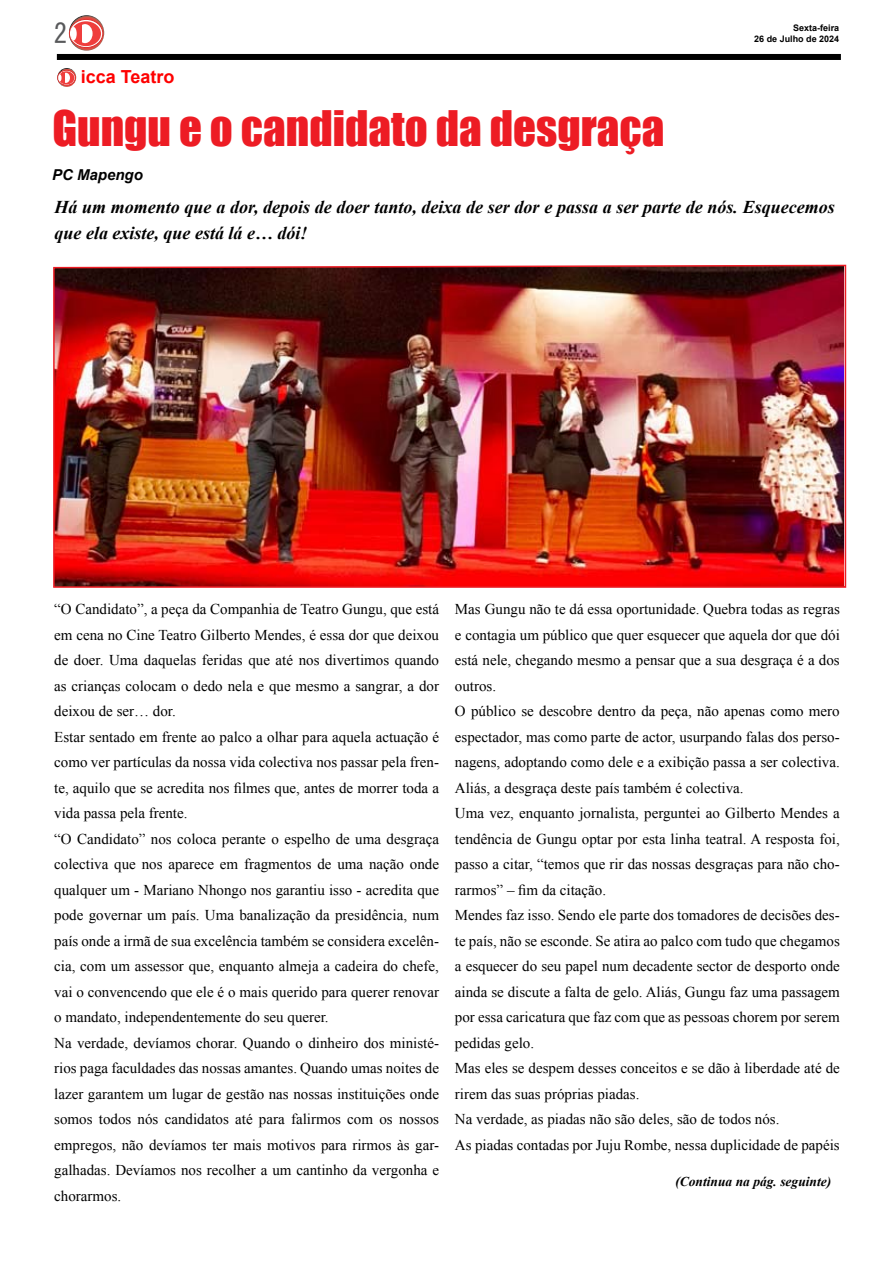
<style>
.page{position:relative;width:893px;height:1263px;background:#fff}
.page>*{position:absolute;margin:0;border:0;box-sizing:border-box;transform-origin:0 0}
.t1{font:45px "Impact";color:#ed1c24}
.t2{font:27px "MS Gothic";color:#58595b}
.t3{font:italic 700 18px/25.5px "Times New Roman";color:#000}
.t4{font:700 18px "Arial";color:#fe0000}
.t5{font:15px/25.5px "Times New Roman";color:#000}
.t6{font:italic 700 15px "Arial";color:#000}
.t7{font:italic 700 13.5px "Times New Roman";color:#000}
.t8{font:700 9px/10.8px "Arial";color:#000;text-align:right}
</style>
<div class="page">
<div style="left:57px;top:54px;width:784px;height:6px;background:#000"></div>
<svg style="left:69px;top:15px;width:35px;height:36px"></svg>
<svg style="left:69px;top:19px;width:34px;height:29px"></svg>
<div style="left:69px;top:19px;width:34px;height:29px;border:1px solid #d9322f;border-radius:50%"></div>
<div style="left:71px;top:21px;width:30px;height:25px;background:#ef3e3d;border-radius:50%"></div>
<div style="left:71px;top:27px;width:6px;height:13px;background:#fff;border-radius:50%"></div>
<div style="left:78px;top:24px;width:15px;height:19px;background:#fff;border-radius:50%"></div>
<div style="left:77px;top:24px;width:5px;height:19px;background:#ef3e3d"></div>
<svg style="left:57px;top:68px;width:19px;height:19px"></svg>
<svg style="left:58px;top:70px;width:17px;height:15px"></svg>
<div style="left:58px;top:70px;width:18px;height:15px;border:1px solid #d9322f;border-radius:50%"></div>
<svg style="left:58px;top:71px;width:16px;height:13px"></svg>
<svg style="left:62px;top:73px;width:8px;height:10px"></svg>
<svg style="left:58px;top:73px;width:6px;height:10px"></svg>
<img style="left:53px;top:264px;width:794px;height:324px">
<h2 class="t2" style="left:54px;top:20px;width:15px">2</h2>
<p class="t8" style="left:754px;top:23px;width:87px">Sexta-feira<br>26 de Julho de 2024</p>
<p class="t4" style="left:81px;top:64px;width:95px">icca Teatro</p>
<h1 class="t1" style="left:52px;top:94px;width:614px">Gungu e o candidato da desgraça</h1>
<p class="t6" style="left:52px;top:165px;width:92px">PC Mapengo</p>
<p class="t3" style="left:55px;top:194px;width:782px">Há um momento que a dor, depois de doer tanto, deixa de ser dor e passa a ser parte de nós. Esquecemos que ela existe, que está lá e… dói!</p>
<p class="t5" style="left:54px;top:596px;width:386px">“O Candidato”, a peça da Companhia de Teatro Gungu, que está em cena no Cine Teatro Gilberto Mendes, é essa dor que deixou de doer. Uma daquelas feridas que até nos divertimos quando as crianças colocam o dedo nela e que mesmo a sangrar, a dor deixou de ser… dor.<br>Estar sentado em frente ao palco a olhar para aquela actuação é como ver partículas da nossa vida colectiva nos passar pela fren&shy;te, aquilo que se acredita nos filmes que, antes de morrer toda a vida passa pela frente.<br>“O Candidato” nos coloca perante o espelho de uma desgraça colectiva que nos aparece em fragmentos de uma nação onde qualquer um - Mariano Nhongo nos garantiu isso - acredita que pode governar um país. Uma banalização da presidência, num país onde a irmã de sua excelência também se considera excelên&shy;cia, com um assessor que, enquanto almeja a cadeira do chefe, vai o convencendo que ele é o mais querido para querer renovar o mandato, independentemente do seu querer.<br>Na verdade, devíamos chorar. Quando o dinheiro dos ministé&shy;rios paga faculdades das nossas amantes. Quando umas noites de lazer garantem um lugar de gestão nas nossas instituições onde somos todos nós candidatos até para falirmos com os nossos empregos, não devíamos ter mais motivos para rirmos às gar&shy;galhadas. Devíamos nos recolher a um cantinho da vergonha e chorarmos.</p>
<p class="t5" style="left:455px;top:596px;width:386px">Mas Gungu não te dá essa oportunidade. Quebra todas as regras e contagia um público que quer esquecer que aquela dor que dói está nele, chegando mesmo a pensar que a sua desgraça é a dos outros.<br>O público se descobre dentro da peça, não apenas como mero espectador, mas como parte de actor, usurpando falas dos perso&shy;nagens, adoptando como dele e a exibição passa a ser colectiva.<br>Aliás, a desgraça deste país também é colectiva.<br>Uma vez, enquanto jornalista, perguntei ao Gilberto Mendes a tendência de Gungu optar por esta linha teatral. A resposta foi, passo a citar, “temos que rir das nossas desgraças para não cho&shy;rarmos” – fim da citação.<br>Mendes faz isso. Sendo ele parte dos tomadores de decisões des&shy;te país, não se esconde. Se atira ao palco com tudo que chegamos a esquecer do seu papel num decadente sector de desporto onde ainda se discute a falta de gelo. Aliás, Gungu faz uma passagem por essa caricatura que faz com que as pessoas chorem por serem pedidas gelo.<br>Mas eles se despem desses conceitos e se dão à liberdade até de rirem das suas próprias piadas.<br>Na verdade, as piadas não são deles, são de todos nós.<br>As piadas contadas por Juju Rombe, nessa duplicidade de papéis</p>
<p class="t7" style="left:675px;top:1172px;width:158px">(Continua na pág. seguinte)</p>
</div>
